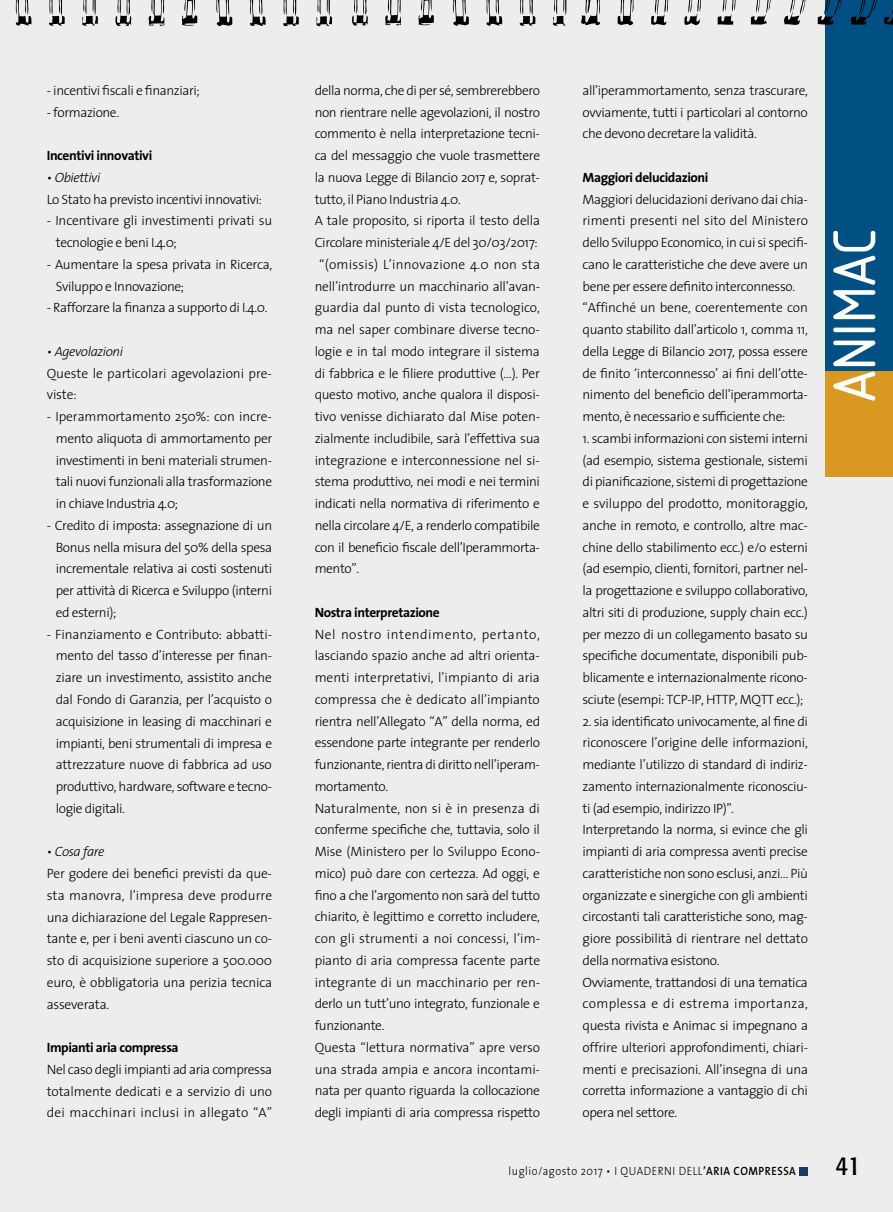
<style>
.page{position:relative;width:893px;height:1212px;background:#ededee}
.page>*{position:absolute;margin:0;border:0;box-sizing:border-box;transform-origin:0 0}
.t1{font:63px "Isonorm MN";color:#fff}
.t2{font:condensed 27px "Formata";color:#000}
.t3{font:300 13.5px/21.8px "The Sans";letter-spacing:-.03em;color:#000}
.t4{font:300 13.5px/21.8px "The Sans";letter-spacing:-.01em;color:#000}
.t5{font:700 13.5px "The Sans";letter-spacing:-.03em;color:#000}
.t6{font:300 13.5px/21.8px "The Sans";color:#000}
.t7{font:300 13.5px "The Sans";letter-spacing:.015em;color:#000}
.t8{font:300 12px "The Sans";letter-spacing:.05em;color:#000;scale:.9 1}
.s1{font-style:italic}
.s2{font-weight:600}
</style>
<div class="page">
<div style="left:825px;top:370px;width:68px;height:106px;background:#d89822"></div>
<div style="left:799px;top:1167px;width:9px;height:8px;background:#193966"></div>
<div style="left:825px;top:0;width:68px;height:370px;background:#005084"></div>
<svg style="left:148px;top:0;width:17px;height:26px"></svg>
<svg style="left:182px;top:0;width:15px;height:26px"></svg>
<svg style="left:49px;top:0;width:16px;height:26px"></svg>
<svg style="left:15px;top:0;width:17px;height:26px"></svg>
<svg style="left:82px;top:0;width:16px;height:26px"></svg>
<svg style="left:115px;top:0;width:17px;height:26px"></svg>
<svg style="left:283px;top:0;width:16px;height:26px"></svg>
<svg style="left:250px;top:0;width:16px;height:26px"></svg>
<svg style="left:216px;top:0;width:17px;height:26px"></svg>
<svg style="left:316px;top:0;width:17px;height:26px"></svg>
<svg style="left:751px;top:0;width:20px;height:25px"></svg>
<svg style="left:717px;top:0;width:19px;height:25px"></svg>
<svg style="left:818px;top:0;width:24px;height:25px"></svg>
<svg style="left:851px;top:0;width:26px;height:25px"></svg>
<svg style="left:884px;top:9px;width:9px;height:16px"></svg>
<svg style="left:684px;top:0;width:17px;height:26px"></svg>
<svg style="left:651px;top:0;width:17px;height:25px"></svg>
<svg style="left:617px;top:0;width:17px;height:26px"></svg>
<svg style="left:784px;top:0;width:22px;height:25px"></svg>
<svg style="left:385px;top:0;width:16px;height:26px"></svg>
<svg style="left:418px;top:0;width:16px;height:26px"></svg>
<svg style="left:352px;top:0;width:16px;height:26px"></svg>
<svg style="left:581px;top:0;width:19px;height:26px"></svg>
<svg style="left:519px;top:0;width:16px;height:26px"></svg>
<svg style="left:486px;top:0;width:17px;height:26px"></svg>
<svg style="left:452px;top:0;width:17px;height:26px"></svg>
<svg style="left:553px;top:0;width:14px;height:26px"></svg>
<p class="t3" style="left:47px;top:79px;width:155px">- incentivi fiscali e finanziari;</p>
<p class="t3" style="left:47px;top:101px;width:74px">- formazione.</p>
<p class="t5" style="left:47px;top:144px;width:107px">Incentivi innovativi</p>
<p class="t3" style="left:47px;top:166px;width:217px">• <span class="s1">Obiettivi<br></span>Lo Stato ha previsto incentivi innovativi:</p>
<p class="t4" style="left:56px;top:210px;width:218px;text-indent:-9px">- Incentivare gli investimenti privati su tecnologie e beni I.4.0;</p>
<p class="t3" style="left:56px;top:253px;width:218px;text-indent:-9px">- Aumentare la spesa privata in Ricerca,<br>Sviluppo e Innovazione;</p>
<p class="t3" style="left:47px;top:297px;width:222px">- Rafforzare la finanza a supporto di I.4.0.</p>
<p class="t6" style="left:47px;top:340px;width:227px">• <span class="s1">Agevolazioni<br></span>Queste le particolari agevolazioni pre&shy;viste:</p>
<p class="t3" style="left:56px;top:405px;width:218px;text-align:justify;text-indent:-9px">- Iperammortamento 250%: con incre&shy;mento aliquota di ammortamento per investimenti in beni materiali strumen&shy;tali nuovi funzionali alla trasformazione in chiave Industria 4.0;</p>
<p class="t3" style="left:56px;top:514px;width:218px;text-align:justify;text-indent:-9px">- Credito di imposta: assegnazione di un Bonus nella misura del 50% della spesa incrementale relativa ai costi sostenuti per attività di Ricerca e Sviluppo (interni ed esterni);</p>
<p class="t3" style="left:56px;top:623px;width:218px;text-align:justify;text-indent:-9px">- Finanziamento e Contributo: abbatti&shy;mento del tasso d’interesse per finan&shy;ziare un investimento, assistito anche dal Fondo di Garanzia, per l’acquisto o acquisizione in leasing di macchinari e impianti, beni strumentali di impresa e attrezzature nuove di fabbrica ad uso produttivo, hardware, software e tecno&shy;logie digitali.</p>
<p class="t3" style="left:47px;top:840px;width:227px">• <span class="s1">Cosa fare<br></span>Per godere dei benefici previsti da que&shy;sta manovra, l’impresa deve produrre una dichiarazione del Legale Rappresen&shy;tante e, per i beni aventi ciascuno un co&shy;sto di acquisizione superiore a 500.000 euro, è obbligatoria una perizia tecnica asseverata.</p>
<p class="t5" style="left:47px;top:1036px;width:133px">Impianti aria compressa</p>
<p class="t3" style="left:47px;top:1058px;width:227px;text-align:justify">Nel caso degli impianti ad aria compressa totalmente dedicati e a servizio di uno dei macchinari inclusi in allegato “A”</p>
<p class="t3" style="left:315px;top:79px;width:227px">della norma, che di per sé, sembrerebbero</p>
<p class="t3" style="left:315px;top:101px;width:227px">non rientrare nelle agevolazioni, il nostro</p>
<p class="t3" style="left:315px;top:122px;width:227px">commento è nella interpretazione tecni-</p>
<p class="t3" style="left:315px;top:144px;width:227px">ca del messaggio che vuole trasmettere</p>
<p class="t3" style="left:315px;top:166px;width:227px">la nuova Legge di Bilancio 2017 e, soprat-</p>
<p class="t3" style="left:315px;top:188px;width:148px">tutto, il Piano Industria 4.0.</p>
<p class="t3" style="left:315px;top:209px;width:227px">A tale proposito, si riporta il testo della</p>
<p class="t3" style="left:315px;top:231px;width:225px">Circolare ministeriale 4/E del 30/03/2017:</p>
<p class="t7" style="left:319px;top:253px;width:222px">“(omissis) L’innovazione 4.0 non sta</p>
<p class="t3" style="left:315px;top:275px;width:227px">nell’introdurre un macchinario all’avan-</p>
<p class="t4" style="left:315px;top:296px;width:227px">guardia dal punto di vista tecnologico,</p>
<p class="t3" style="left:315px;top:318px;width:227px">ma nel saper combinare diverse tecno-</p>
<p class="t3" style="left:315px;top:340px;width:227px">logie e in tal modo integrare il sistema</p>
<p class="t3" style="left:315px;top:362px;width:227px">di fabbrica e le filiere produttive (…). Per</p>
<p class="t3" style="left:315px;top:383px;width:227px">questo motivo, anche qualora il disposi-</p>
<p class="t4" style="left:315px;top:405px;width:227px">tivo venisse dichiarato dal Mise poten-</p>
<p class="t3" style="left:315px;top:427px;width:227px">zialmente includibile, sarà l’effettiva sua</p>
<p class="t4" style="left:315px;top:449px;width:227px">integrazione e interconnessione nel si-</p>
<p class="t3" style="left:315px;top:470px;width:227px">stema produttivo, nei modi e nei termini</p>
<p class="t3" style="left:315px;top:492px;width:227px">indicati nella normativa di riferimento e</p>
<p class="t3" style="left:315px;top:514px;width:227px">nella circolare 4/E, a renderlo compatibile</p>
<p class="t3" style="left:315px;top:536px;width:227px">con il beneficio fiscale dell’Iperammorta-</p>
<p class="t3" style="left:315px;top:557px;width:46px">mento”.</p>
<p class="t5" style="left:315px;top:601px;width:127px">Nostra interpretazione</p>
<p class="t3" style="left:315px;top:623px;width:227px">Nel nostro intendimento, pertanto, lasciando spazio anche ad altri orienta&shy;menti interpretativi, l’impianto di aria compressa che è dedicato all’impianto rientra nell’Allegato “A” della norma, ed essendone parte integrante per renderlo funzionante, rientra di diritto nell’iperam&shy;mortamento.<br>Naturalmente, non si è in presenza di conferme specifiche che, tuttavia, solo il Mise (Ministero per lo Sviluppo Econo&shy;mico) può dare con certezza. Ad oggi, e fino a che l’argomento non sarà del tutto chiarito, è legittimo e corretto includere, con gli strumenti a noi concessi, l’im&shy;pianto di aria compressa facente parte integrante di un macchinario per ren&shy;derlo un tutt’uno integrato, funzionale e funzionante.<br>Questa “lettura normativa” apre verso una strada ampia e ancora incontami&shy;nata per quanto riguarda la collocazione degli impianti di aria compressa rispetto</p>
<p class="t3" style="left:583px;top:79px;width:227px;text-align:justify">all’iperammortamento, senza trascurare, ovviamente, tutti i particolari al contorno che devono decretare la validità.</p>
<p class="t5" style="left:583px;top:166px;width:127px">Maggiori delucidazioni</p>
<p class="t3" style="left:583px;top:188px;width:227px">Maggiori delucidazioni derivano dai chia&shy;rimenti presenti nel sito del Ministero dello Sviluppo Economico, in cui si specifi&shy;cano le caratteristiche che deve avere un bene per essere definito interconnesso. “Affinché un bene, coerentemente con quanto stabilito dall’articolo 1, comma 11, della Legge di Bilancio 2017, possa essere de finito ‘interconnesso’ ai fini dell’otte&shy;nimento del beneficio dell’iperammorta&shy;mento, è necessario e sufficiente che:</p>
<p class="t3" style="left:583px;top:427px;width:227px;text-align:justify">1. scambi informazioni con sistemi interni (ad esempio, sistema gestionale, sistemi di pianificazione, sistemi di progettazione e sviluppo del prodotto, monitoraggio, anche in remoto, e controllo, altre mac&shy;chine dello stabilimento ecc.) e/o esterni (ad esempio, clienti, fornitori, partner nel&shy;la progettazione e sviluppo collaborativo, altri siti di produzione, supply chain ecc.) per mezzo di un collegamento basato su specifiche documentate, disponibili pub&shy;blicamente e internazionalmente ricono&shy;sciute (esempi: TCP-IP, HTTP, MQTT ecc.);</p>
<p class="t3" style="left:583px;top:710px;width:227px">2. sia identificato univocamente, al fine di riconoscere l’origine delle informazioni, mediante l’utilizzo di standard di indiriz&shy;zamento internazionalmente riconosciu&shy;ti (ad esempio, indirizzo IP)”.<br>Interpretando la norma, si evince che gli impianti di aria compressa aventi precise caratteristiche non sono esclusi, anzi… Più organizzate e sinergiche con gli ambienti circostanti tali caratteristiche sono, mag&shy;giore possibilità di rientrare nel dettato della normativa esistono.<br>Ovviamente, trattandosi di una tematica complessa e di estrema importanza, questa rivista e Animac si impegnano a offrire ulteriori approfondimenti, chiari&shy;menti e precisazioni. All’insegna di una corretta informazione a vantaggio di chi opera nel settore.</p>
<h1 class="t1" style="left:820px;top:402px;width:174px;rotate:-90deg">ANIMAC</h1>
<p class="t8" style="left:509px;top:1161px;width:321px">luglio/agosto 2017 • I QUADERNI DELL<span class="s2">’ARIA COMPRESSA</span></p>
<h2 class="t2" style="left:836px;top:1149px;width:26px">41</h2>
</div>
